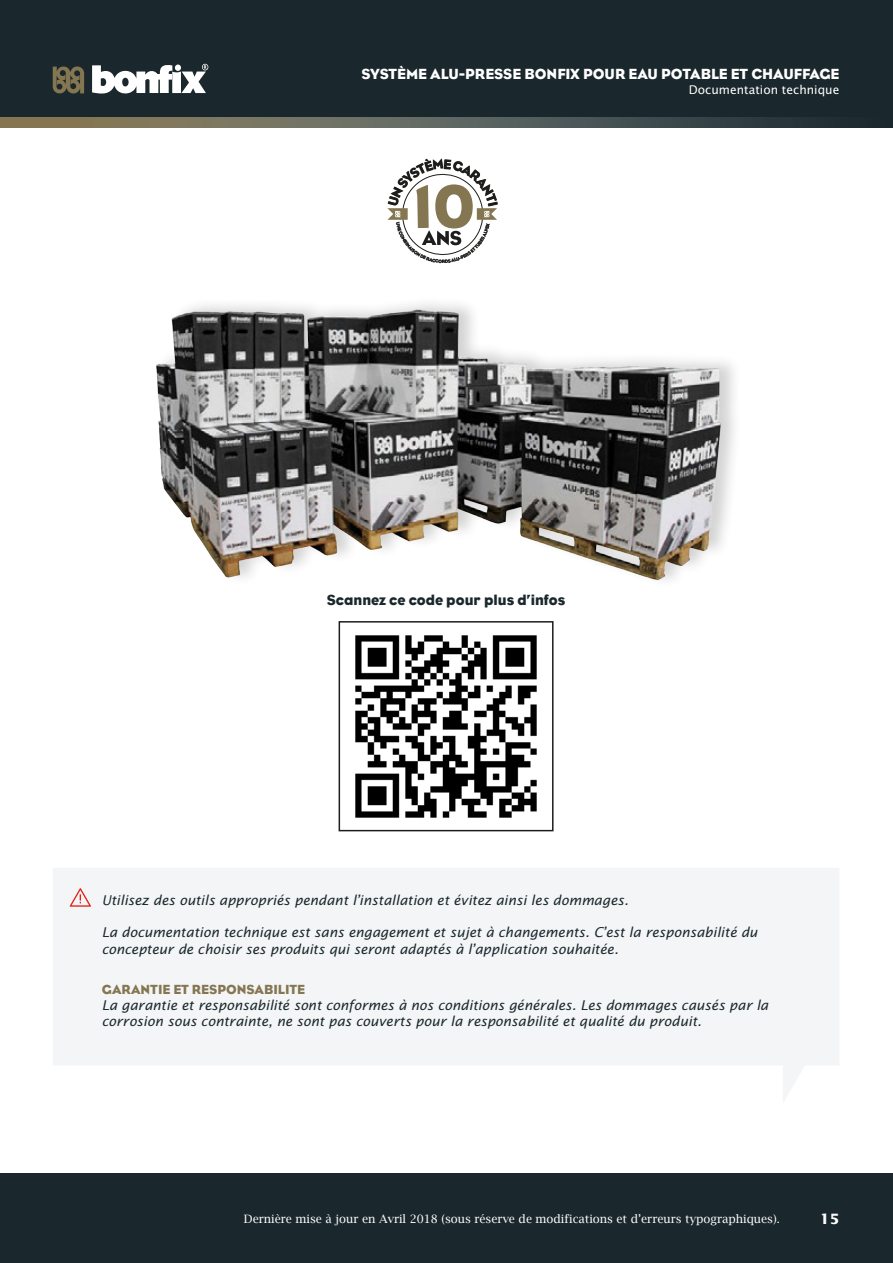
<style>
.page{position:relative;width:893px;height:1263px;background:#fff}
.page>*{position:absolute;margin:0;border:0;box-sizing:border-box;transform-origin:0 0}
.t1{font:15px "Eagle";color:#fff}
.t2{font:15px "Eagle";color:#1a272c}
.t3{font:700 14.25px "Lucida Sans Std";color:#fff}
.t4{font:italic 13.5px/16.2px "Lucida Sans Std";color:#1a272c}
.t5{font:12px "Lucida Sans Std";color:#fff}
.t6{font:11.55px "Lucida Bright";color:#fff}
.t7{font:4.8px "Eagle";color:#1d1d1b}
.s1{font-family:"Eagle";font-style:normal;color:#857652}
</style>
<div class="page">
<svg style="left:0;top:117px;width:893px;height:11px;background:#5a5d54"></svg>
<div style="left:0;top:1174px;width:893px;height:89px;background:#1a272c"></div>
<div style="left:0;top:0;width:893px;height:117px;background:#1a272c"></div>
<svg style="left:53px;top:66px;width:31px;height:28px"></svg>
<svg style="left:92px;top:64px;width:116px;height:30px"></svg>
<svg style="left:53px;top:868px;width:786px;height:234px;fill:#f3f5f6"></svg>
<svg style="left:70px;top:888px;width:21px;height:19px"></svg>
<img style="left:355px;top:635px;width:182px;height:183px">
<div style="left:339px;top:621px;width:215px;height:210px;border:2px solid #1d1d1b"></div>
<img style="left:156px;top:303px;width:579px;height:325px">
<svg style="left:387px;top:158px;width:111px;height:105px"></svg>
<p class="t1" style="left:362px;top:65px;width:479px">SYSTÈME ALU-PRESSE BONFIX POUR EAU POTABLE ET CHAUFFAGE</p>
<p class="t5" style="left:689px;top:82px;width:152px">Documentation technique</p>
<p class="t7" style="left:442px;top:259px;width:5px">R</p>
<p class="t2" style="left:327px;top:591px;width:240px">Scannez ce code pour plus d’infos</p>
<p class="t4" style="left:102px;top:892px;width:528px">Utilisez des outils appropriés pendant l’installation et évitez ainsi les dommages.</p>
<p class="t4" style="left:102px;top:924px;width:657px">La documentation technique est sans engagement et sujet à changements. C’est la responsabilité du concepteur de choisir ses produits qui seront adaptés à l’application souhaitée.</p>
<p class="t4" style="left:102px;top:981px;width:668px"><span class="s1">GARANTIE ET RESPONSABILITE<br></span>La garantie et responsabilité sont conformes à nos conditions générales. Les dommages causés par la corrosion sous contrainte, ne sont pas couverts pour la responsabilité et qualité du produit.</p>
<p class="t6" style="left:244px;top:1212px;width:537px">Dernière mise à jour en Avril 2018 (sous réserve de modifications et d’erreurs typographiques).</p>
<p class="t3" style="left:820px;top:1211px;width:21px">15</p>
</div>
